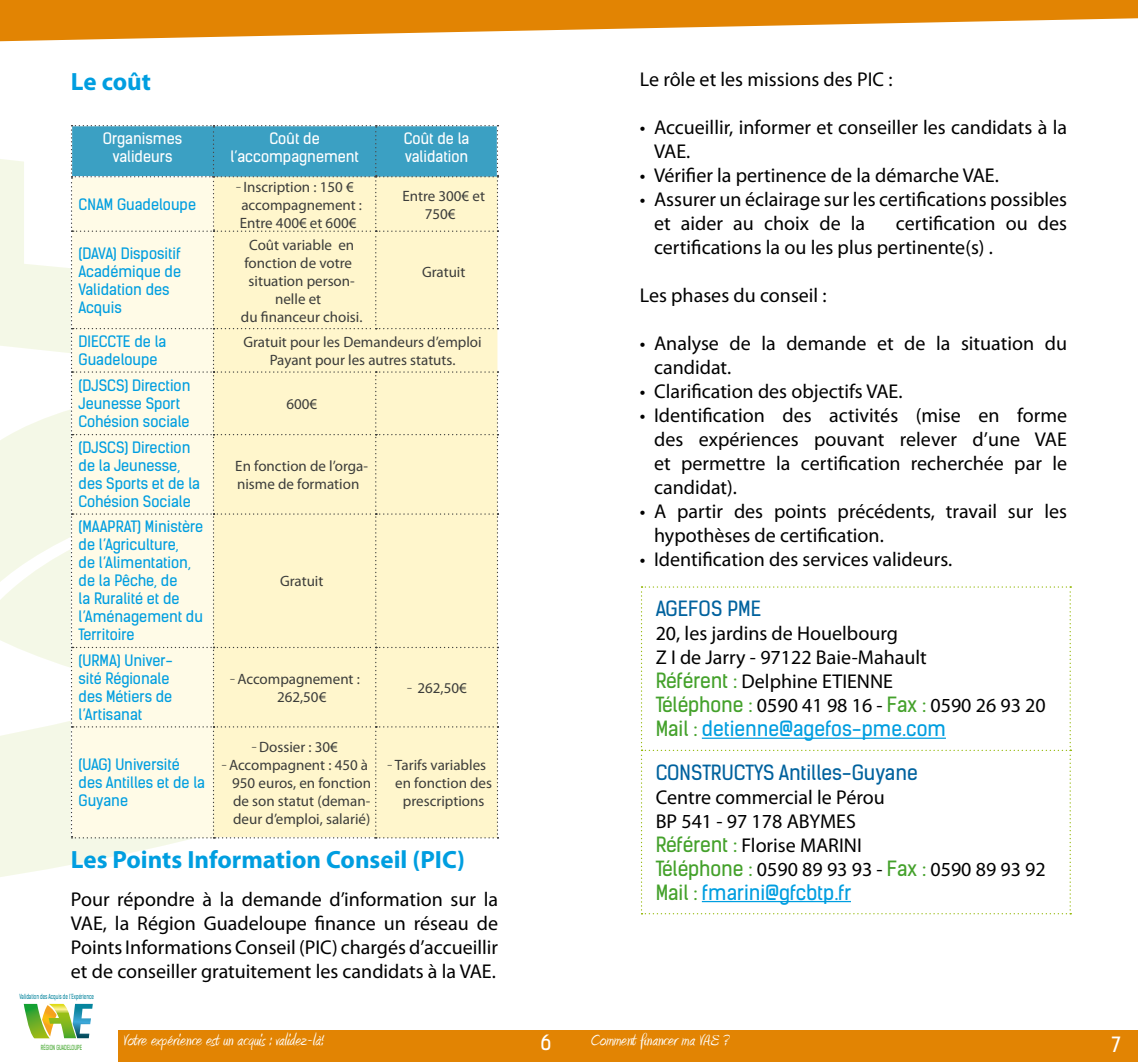
<style>
.page{position:relative;width:1138px;height:1063px;background:#fff}
.page>*{position:absolute;margin:0;border:0;box-sizing:border-box;transform-origin:0 0}
.t1{font:700 25px "Myriad Pro";color:#009ee0}
.t2{font:20px/24px "Myriad Pro";color:#000}
.t3{font:20px/43.2px "Kelson Sans";color:#00629e}
.t4{font:20px "Amienne";color:#fff}
.t5{font:20px "Kelson Sans";color:#009ee0}
.t6{font:20px "Kelson Sans";color:#fff}
.t7{font:15px/18px "Myriad Pro";color:#3c3d3b;text-align:center}
.t8{font:15px/18px "Kelson Sans";color:#009ee0}
.t9{font:15px/18px "Kelson Sans";color:#fff;text-align:center}
.t10{font:6.75px "Kelson Sans";color:#07859e;scale:.69 1}
.t11{font:6.75px "Kelson Sans";color:#41a62b;scale:.69 1}
.s1{font-family:"Kelson Sans";font-weight:300}
.s2{font-family:"Kelson Sans";color:#44a12b}
.s3{color:#44a12b}
.s4{color:#009ee0}
</style>
<div class="page">
<svg style="left:0;top:0;width:1137px;height:41px"></svg>
<div style="left:118px;top:1030px;width:488px;height:31px;background:#e28403"></div>
<div style="left:570px;top:1030px;width:567px;height:31px;background:#e28403"></div>
<svg style="left:24px;top:1004px;width:69px;height:34px"></svg>
<svg style="left:0;top:721px;width:362px;height:156px;fill:#f4f8e7"></svg>
<svg style="left:0;top:409px;width:71px;height:259px;fill:#f4f8e7"></svg>
<svg style="left:0;top:159px;width:71px;height:194px;fill:#f4f8e7"></svg>
<svg style="left:71px;top:125px;width:427px;height:713px;background:#eff0d2"></svg>
<svg style="left:641px;top:586px;width:430px;height:328px"></svg>
<hr style="left:701px;top:738px;width:244px;height:1px;background:#009ee0">
<hr style="left:701px;top:901px;width:150px;height:1px;background:#009ee0">
<p class="t1" style="left:71px;top:65px;width:81px">Le coût</p>
<p class="t9" style="left:103px;top:129px;width:81px">Organismes valideurs</p>
<p class="t9" style="left:230px;top:129px;width:130px">Coût de l’accompagnement</p>
<p class="t9" style="left:404px;top:129px;width:67px;text-align:left">Coût de la validation</p>
<p class="t8" style="left:79px;top:195px;width:119px">CNAM Guadeloupe</p>
<p class="t7" style="left:235px;top:177px;width:128px;text-align:left"><span class="s1">-</span> Inscription : 150 € accompagnement :<br>Entre 400€ et 600€</p>
<p class="t7" style="left:402px;top:186px;width:84px">Entre 300€ et<br>750€</p>
<p class="t8" style="left:79px;top:244px;width:104px">(DAVA) Dispositif<br>Académique de<br>Validation des<br>Acquis</p>
<p class="t7" style="left:241px;top:235px;width:123px">Coût variable en fonction de votre situation person&shy;nelle et<br>du financeur choisi.</p>
<p class="t7" style="left:422px;top:262px;width:45px">Gratuit</p>
<p class="t8" style="left:79px;top:332px;width:89px">DIECCTE de la<br>Guadeloupe</p>
<p class="t7" style="left:243px;top:333px;width:240px">Gratuit pour les Demandeurs d’emploi<br>Payant pour les autres statuts.</p>
<p class="t8" style="left:79px;top:376px;width:113px">(DJSCS) Direction<br>Jeunesse Sport<br>Cohésion sociale</p>
<p class="t7" style="left:286px;top:395px;width:32px">600€</p>
<p class="t8" style="left:79px;top:438px;width:123px">(DJSCS) Direction de la Jeunesse, des Sports et de la<br>Cohésion Sociale</p>
<p class="t8" style="left:79px;top:518px;width:126px">(MAAPRAT) Ministère de l’Agriculture,<br>de l’Alimentation, de la Pêche, de<br>la Ruralité et de l’Aménagement du<br>Territoire</p>
<p class="t8" style="left:79px;top:651px;width:96px">(URMA) Univer&shy;sité Régionale des Métiers de l’Artisanat</p>
<p class="t8" style="left:79px;top:756px;width:128px">(UAG) Université des Antilles et de la<br>Guyane</p>
<p class="t7" style="left:235px;top:457px;width:134px;text-align:left">En fonction de l’orga&shy;nisme de formation</p>
<p class="t7" style="left:280px;top:572px;width:45px">Gratuit</p>
<p class="t7" style="left:277px;top:670px;width:84px;text-align:left;text-indent:-48px"><span class="s1">-</span>Accompagnement :<br>262,50€</p>
<p class="t7" style="left:406px;top:679px;width:62px"><span class="s1">-</span> 262,50€</p>
<p class="t7" style="left:251px;top:738px;width:88px"><span class="s1">-</span>Dossier : 30€</p>
<p class="t7" style="left:221px;top:756px;width:149px"><span class="s1">-</span>Accompagnent : 450 à</p>
<p class="t7" style="left:232px;top:774px;width:140px">950 euros, en fonction</p>
<p class="t7" style="left:233px;top:792px;width:139px">de son statut (deman-</p>
<p class="t7" style="left:233px;top:810px;width:139px">deur d’emploi, salarié)</p>
<p class="t7" style="left:387px;top:756px;width:107px"><span class="s1">-</span> Tarifs variables en fonction des prescriptions</p>
<p class="t1" style="left:71px;top:843px;width:395px">Les Points Information Conseil (PIC)</p>
<p class="t2" style="left:71px;top:887px;width:428px;text-align:justify">Pour répondre à la demande d’information sur la VAE, la Région Guadeloupe finance un réseau de Points Informations Conseil (PIC) chargés d’accueillir et de conseiller gratuitement les candidats à la VAE.</p>
<p class="t10" style="left:20px;top:992px;width:109px">Validation des Acquis de l’Expérience</p>
<p class="t2" style="left:640px;top:67px;width:254px">Le rôle et les missions des PIC :</p>
<p class="t2" style="left:654px;top:115px;width:414px;text-indent:-14px">• Accueillir, informer et conseiller les candidats à la<br>VAE.</p>
<p class="t2" style="left:640px;top:163px;width:360px">• Vérifier la pertinence de la démarche VAE.</p>
<p class="t2" style="left:654px;top:187px;width:414px;text-indent:-14px">• Assurer un éclairage sur les certifications possibles et aider au choix de la</p>
<p class="t2" style="left:654px;top:211px;width:414px;text-indent:242px">certification ou des certifications la ou les plus pertinente(s) .</p>
<p class="t2" style="left:640px;top:283px;width:188px">Les phases du conseil :</p>
<p class="t2" style="left:654px;top:331px;width:414px;text-indent:-14px">• Analyse de la demande et de la situation du candidat.</p>
<p class="t2" style="left:640px;top:379px;width:264px">• Clarification des objectifs VAE.</p>
<p class="t2" style="left:654px;top:403px;width:414px;text-align:justify;text-indent:-14px">• Identification des activités (mise en forme des expériences pouvant relever d’une VAE et permettre la certification recherchée par le candidat).</p>
<p class="t2" style="left:654px;top:499px;width:414px;text-indent:-14px">• A partir des points précédents, travail sur les hypothèses de certification.</p>
<p class="t2" style="left:640px;top:547px;width:314px">• Identification des services valideurs.</p>
<p class="t3" style="left:655px;top:587px;width:107px">AGEFOS PME</p>
<p class="t2" style="left:655px;top:621px;width:391px">20, les jardins de Houelbourg<br>Z I de Jarry - 97122 Baie-Mahault<br><span class="s2">Référent :</span> Delphine ETIENNE<br><span class="s2">Téléphone :</span> 0590 41 98 16 - <span class="s2">Fax :</span> 0590 26 93 20</p>
<p class="t3" style="left:655px;top:707px;width:292px"><span class="s3">Mail :</span> <span class="s4">detienne@agefos-pme.com<br></span>CONSTRUCTYS Antilles-Guyane</p>
<p class="t2" style="left:655px;top:785px;width:391px">Centre commercial le Pérou<br>BP 541 - 97 178 ABYMES<br><span class="s2">Référent :</span> Florise MARINI<br><span class="s2">Téléphone :</span> 0590 89 93 93 - <span class="s2">Fax :</span> 0590 89 93 92</p>
<p class="t5" style="left:655px;top:880px;width:197px"><span class="s3">Mail :</span> fmarini@gfcbtp.fr</p>
<p class="t4" style="left:123px;top:1031px;width:202px">Votre expérience est un acquis : validez-là!</p>
<p class="t4" style="left:590px;top:1031px;width:140px">Comment financer ma VAE ?</p>
<p class="t11" style="left:41px;top:1043px;width:61px">RÉGION GUADELOUPE</p>
<p class="t6" style="left:540px;top:1031px;width:12px">6</p>
<p class="t6" style="left:1111px;top:1032px;width:11px">7</p>
</div>
